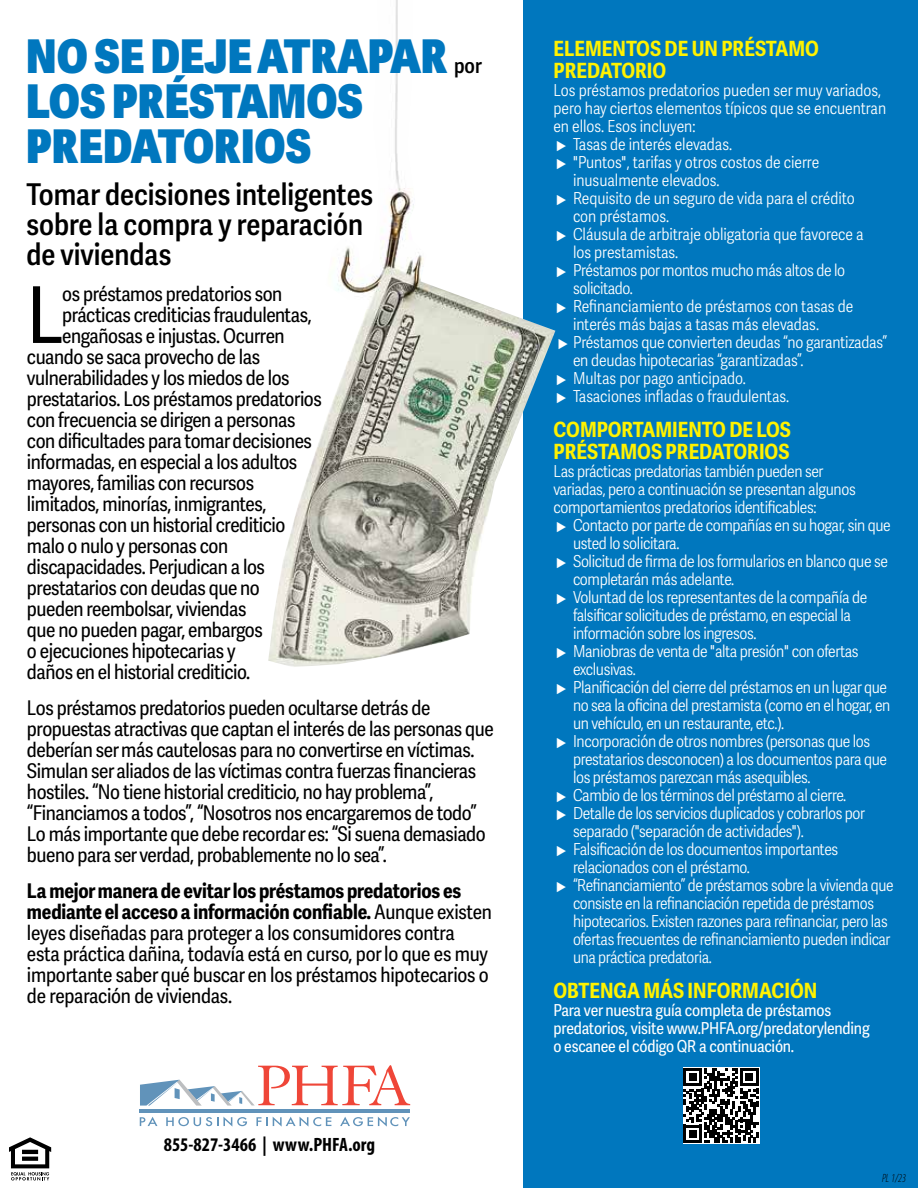
<style>
.page{position:relative;width:918px;height:1188px;background:#fff}
.page>*{position:absolute;margin:0;border:0;box-sizing:border-box;transform-origin:0 0}
.t1{font:78.3px "Adelle Sans Cnd";color:#000}
.t2{font:800 46.5px/45px "Adelle Sans Cnd";color:#0077be}
.t3{font:600 30px/30px "Adelle Sans Cnd";color:#000}
.t4{font:700 21px/22.5px "Adelle Sans Cnd";color:#fff200}
.t5{font:20.25px/21px "Adelle Sans Cnd";letter-spacing:-.02em;color:#000}
.t6{font:700 condensed 19.35px "Myriad Pro";color:#000}
.t7{font:300 16.5px/18px "Adelle Sans Cnd";letter-spacing:-.02em;color:#fff}
.t8{font:300 16.5px "Adelle Sans Cnd";color:#fff}
.t9{font:16.5px/18px "Adelle Sans Cnd";letter-spacing:-.01em;color:#fff}
.t10{font:italic 300 condensed 12px "Myriad Pro";color:#000;scale:.92 1}
.s1{font-weight:600;font-size:21px;color:#000}
.s2{font-weight:700}
</style>
<div class="page">
<div style="left:524px;top:0;width:394px;height:1188px;background:#0077be"></div>
<svg style="left:9px;top:1137px;width:42px;height:43px"></svg>
<img style="left:268px;top:0;width:287px;height:667px">
<svg style="left:683px;top:1067px;width:76px;height:77px"></svg>
<svg style="left:684px;top:1068px;width:74px;height:75px;background:#6b6b6b"></svg>
<svg style="left:140px;top:1117px;width:17px;height:9px"></svg>
<svg style="left:166px;top:1117px;width:81px;height:10px"></svg>
<svg style="left:256px;top:1117px;width:75px;height:10px"></svg>
<svg style="left:340px;top:1117px;width:70px;height:10px"></svg>
<hr style="left:140px;top:1110px;width:270px;height:3px;background:#6193ba">
<svg style="left:140px;top:1065px;width:270px;height:41px"></svg>
<h2 class="t2" style="left:26px;top:35px;width:457px">NO SE DEJEATRAPAR <span class="s1">por<br></span>LOS PRÉSTAMOS<br>PREDATORIOS</h2>
<h3 class="t3" style="left:26px;top:181px;width:348px">Tomar decisiones inteligentes sobre la compra y reparación de viviendas</h3>
<h1 class="t1" style="left:27px;top:270px;width:38px">L</h1>
<p class="t5" style="left:62px;top:284px;width:222px">os préstamos predatorios son</p>
<p class="t5" style="left:62px;top:305px;width:251px">prácticas crediticias fraudulentas,</p>
<p class="t5" style="left:62px;top:326px;width:224px">engañosas e injustas. Ocurren</p>
<p class="t5" style="left:27px;top:347px;width:235px">cuando se saca provecho de las</p>
<p class="t5" style="left:27px;top:368px;width:264px">vulnerabilidades y los miedos de los</p>
<p class="t5" style="left:27px;top:389px;width:296px">prestatarios. Los préstamos predatorios</p>
<p class="t5" style="left:27px;top:410px;width:270px">con frecuencia se dirigen a personas</p>
<p class="t5" style="left:27px;top:431px;width:287px">con dificultades para tomar decisiones</p>
<p class="t5" style="left:27px;top:452px;width:272px">informadas, en especial a los adultos</p>
<p class="t5" style="left:27px;top:473px;width:229px">mayores, familias con recursos</p>
<p class="t5" style="left:27px;top:494px;width:241px">limitados, minorías, inmigrantes,</p>
<p class="t5" style="left:27px;top:515px;width:260px">personas con un historial crediticio</p>
<p class="t5" style="left:27px;top:536px;width:203px">malo o nulo y personas con</p>
<p class="t5" style="left:27px;top:557px;width:240px">discapacidades. Perjudican a los</p>
<p class="t5" style="left:27px;top:578px;width:234px">prestatarios con deudas que no</p>
<p class="t5" style="left:27px;top:599px;width:221px">pueden reembolsar, viviendas</p>
<p class="t5" style="left:27px;top:620px;width:237px">que no pueden pagar, embargos</p>
<p class="t5" style="left:27px;top:641px;width:210px">o ejecuciones hipotecarias y</p>
<p class="t5" style="left:27px;top:662px;width:225px">daños en el historial crediticio.</p>
<p class="t5" style="left:27px;top:698px;width:468px">Los préstamos predatorios pueden ocultarse detrás de propuestas atractivas que captan el interés de las personas que deberían ser más cautelosas para no convertirse en víctimas.<br>Simulan ser aliados de las víctimas contra fuerzas financieras hostiles. “No tiene historial crediticio, no hay problema”, “Financiamos a todos”, “Nosotros nos encargaremos de todo” Lo más importante que debe recordar es: “Si suena demasiado bueno para ser verdad, probablemente no lo sea”.</p>
<p class="t5" style="left:27px;top:881px;width:467px"><span class="s2">La mejor manera de evitar los préstamos predatorios es mediante el acceso a información confiable.</span> Aunque existen leyes diseñadas para proteger a los consumidores contra esta práctica dañina, todavía está en curso, por lo que es muy importante saber qué buscar en los préstamos hipotecarios o de reparación de viviendas.</p>
<p class="t6" style="left:164px;top:1133px;width:213px">855-827-3466 | www.PHFA.org</p>
<p class="t4" style="left:554px;top:37px;width:267px">ELEMENTOS DE UN PRÉSTAMO<br>PREDATORIO</p>
<p class="t8" style="left:554px;top:81px;width:329px">Los préstamos predatorios pueden ser muy variados,</p>
<p class="t8" style="left:554px;top:99px;width:334px">pero hay ciertos elementos típicos que se encuentran</p>
<p class="t8" style="left:554px;top:117px;width:143px">en ellos. Esos incluyen:</p>
<p class="t8" style="left:573px;top:135px;width:161px">Tasas de interés elevadas.</p>
<p class="t8" style="left:573px;top:153px;width:248px">"Puntos", tarifas y otros costos de cierre</p>
<p class="t8" style="left:573px;top:171px;width:148px">inusualmente elevados.</p>
<p class="t8" style="left:573px;top:189px;width:283px">Requisito de un seguro de vida para el crédito</p>
<p class="t8" style="left:573px;top:207px;width:98px">con préstamos.</p>
<p class="t8" style="left:573px;top:225px;width:292px">Cláusula de arbitraje obligatoria que favorece a</p>
<p class="t8" style="left:573px;top:243px;width:107px">los prestamistas.</p>
<p class="t7" style="left:573px;top:262px;width:274px">Préstamos por montos mucho más altos de lo</p>
<p class="t7" style="left:573px;top:280px;width:61px">solicitado.</p>
<p class="t8" style="left:573px;top:297px;width:282px">Refinanciamiento de préstamos con tasas de</p>
<p class="t8" style="left:573px;top:315px;width:248px">interés más bajas a tasas más elevadas.</p>
<p class="t7" style="left:573px;top:334px;width:316px">Préstamos que convierten deudas “no garantizadas”</p>
<p class="t7" style="left:573px;top:352px;width:232px">en deudas hipotecarias “garantizadas”.</p>
<p class="t8" style="left:573px;top:369px;width:174px">Multas por pago anticipado.</p>
<p class="t8" style="left:573px;top:387px;width:218px">Tasaciones infladas o fraudulentas.</p>
<p class="t4" style="left:554px;top:418px;width:239px">COMPORTAMIENTO DE LOS<br>PRÉSTAMOS PREDATORIOS</p>
<p class="t7" style="left:554px;top:463px;width:304px">Las prácticas predatorias también pueden ser variadas, pero a continuación se presentan algunos comportamientos predatorios identificables:</p>
<p class="t7" style="left:573px;top:517px;width:322px">Contacto por parte de compañías en su hogar, sin que usted lo solicitara.<br>Solicitud de firma de los formularios en blanco que se completarán más adelante.<br>Voluntad de los representantes de la compañía de falsificar solicitudes de préstamo, en especial la información sobre los ingresos.<br>Maniobras de venta de "alta presión" con ofertas exclusivas.<br>Planificación del cierre del préstamos en un lugar que no sea la oficina del prestamista (como en el hogar, en un vehículo, en un restaurante, etc.).<br>Incorporación de otros nombres (personas que los prestatarios desconocen) a los documentos para que los préstamos parezcan más asequibles.<br>Cambio de los términos del préstamo al cierre.<br>Detalle de los servicios duplicados y cobrarlos por separado ("separación de actividades").<br>Falsificación de los documentos importantes relacionados con el préstamo.<br>“Refinanciamiento” de préstamos sobre la vivienda que consiste en la refinanciación repetida de préstamos hipotecarios. Existen razones para refinanciar, pero las ofertas frecuentes de refinanciamiento pueden indicar una práctica predatoria.</p>
<p class="t4" style="left:554px;top:979px;width:265px">OBTENGA MÁS INFORMACIÓN</p>
<p class="t9" style="left:554px;top:1001px;width:318px">Para ver nuestra guía completa de préstamos predatorios, visite www.PHFA.org/predatorylending o escanee el código QR a continuación.</p>
<p class="t10" style="left:882px;top:1172px;width:28px">PL 1/23</p>
</div>
